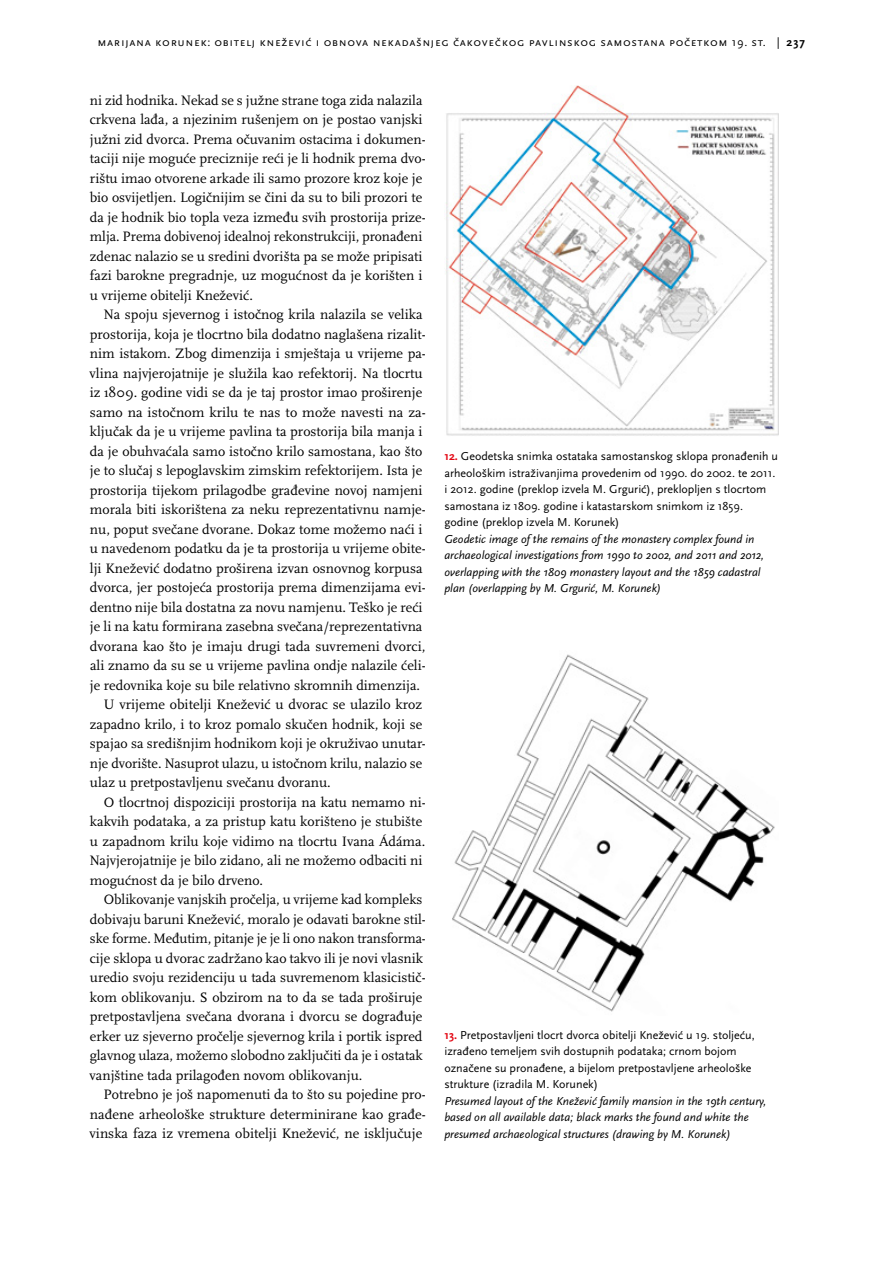
<style>
.page{position:relative;width:893px;height:1263px;background:#fff}
.page>*{position:absolute;margin:0;border:0;box-sizing:border-box;transform-origin:0 0}
.t1{font:14.25px/19.5px "Scala Pro";color:#000}
.t2{font:12px/16.5px "Scala Sans Pro";color:#000}
.t3{font:italic 12px/16.5px "Scala Sans Pro";color:#000}
.t4{font:12px "Scala Sans Pro";letter-spacing:.05em;color:#000}
.s1{font-weight:700}
.s2{font-weight:700;color:#e30613}
</style>
<div class="page">
<img style="left:444px;top:85px;width:334px;height:351px">
<img style="left:452px;top:654px;width:323px;height:358px">
<p class="t4" style="left:97px;top:35px;width:709px">Marijana Korunek: Obitelj Knežević i obnova nekadašnjeg čakovečkog pavlinskog sam ostana početkom 19. st. | <span class="s1">237</span></p>
<p class="t1" style="left:90px;top:90px;width:337px">ni zid hodnika. Nekad se s južne strane toga zida nalazila crkvena lađa, a njezinim rušenjem on je postao vanjski južni zid dvorca. Prema očuvanim ostacima i dokumen&shy;taciji nije moguće preciznije reći je li hodnik prema dvo&shy;rištu imao otvorene arkade ili samo prozore kroz koje je bio osvijetljen. Logičnijim se čini da su to bili prozori te da je hodnik bio topla veza između svih prostorija prize&shy;mlja. Prema dobivenoj idealnoj rekonstrukciji, pronađeni zdenac nalazio se u sredini dvorišta pa se može pripisati fazi barokne pregradnje, uz mogućnost da je korišten i u vrijeme obitelji Knežević.</p>
<p class="t1" style="left:104px;top:305px;width:320px">Na spoju sjevernog i istočnog krila nalazila se velika</p>
<p class="t1" style="left:90px;top:324px;width:337px">prostorija, koja je tlocrtno bila dodatno naglašena rizalit-</p>
<p class="t1" style="left:90px;top:344px;width:337px">nim istakom. Zbog dimenzija i smještaja u vrijeme pa-</p>
<p class="t1" style="left:90px;top:363px;width:334px">vlina najvjerojatnije je služila kao refektorij. Na tlocrtu</p>
<p class="t1" style="left:90px;top:383px;width:334px">iz 1809. godine vidi se da je taj prostor imao proširenje</p>
<p class="t1" style="left:90px;top:402px;width:337px">samo na istočnom krilu te nas to može navesti na za-</p>
<p class="t1" style="left:90px;top:422px;width:334px">ključak da je u vrijeme pavlina ta prostorija bila manja i</p>
<p class="t1" style="left:90px;top:441px;width:334px">da je obuhvaćala samo istočno krilo samostana, kao što</p>
<p class="t1" style="left:90px;top:461px;width:334px">je to slučaj s lepoglavskim zimskim refektorijem. Ista je</p>
<p class="t1" style="left:90px;top:480px;width:334px">prostorija tijekom prilagodbe građevine novoj namjeni</p>
<p class="t1" style="left:90px;top:500px;width:337px">morala biti iskorištena za neku reprezentativnu namje-</p>
<p class="t1" style="left:90px;top:519px;width:334px">nu, poput svečane dvorane. Dokaz tome možemo naći i</p>
<p class="t1" style="left:90px;top:539px;width:337px">u navedenom podatku da je ta prostorija u vrijeme obite-</p>
<p class="t1" style="left:90px;top:558px;width:334px">lji Knežević dodatno proširena izvan osnovnog korpusa</p>
<p class="t1" style="left:90px;top:578px;width:337px">dvorca, jer postojeća prostorija prema dimenzijama evi-</p>
<p class="t1" style="left:90px;top:597px;width:334px">dentno nije bila dostatna za novu namjenu. Teško je reći</p>
<p class="t1" style="left:90px;top:617px;width:334px">je li na katu formirana zasebna svečana/reprezentativna</p>
<p class="t1" style="left:90px;top:636px;width:337px">dvorana kao što je imaju drugi tada suvremeni dvorci,</p>
<p class="t1" style="left:90px;top:656px;width:337px">ali znamo da su se u vrijeme pavlina ondje nalazile ćeli-</p>
<p class="t1" style="left:90px;top:675px;width:332px">je redovnika koje su bile relativno skromnih dimenzija.</p>
<p class="t1" style="left:103px;top:695px;width:320px">U vrijeme obitelji Knežević u dvorac se ulazilo kroz</p>
<p class="t1" style="left:90px;top:714px;width:334px">zapadno krilo, i to kroz pomalo skučen hodnik, koji se</p>
<p class="t1" style="left:90px;top:734px;width:337px">spajao sa središnjim hodnikom koji je okruživao unutar-</p>
<p class="t1" style="left:90px;top:753px;width:334px">nje dvorište. Nasuprot ulazu, u istočnom krilu, nalazio se</p>
<p class="t1" style="left:90px;top:773px;width:242px">ulaz u pretpostavljenu svečanu dvoranu.</p>
<p class="t1" style="left:104px;top:792px;width:323px">O tlocrtnoj dispoziciji prostorija na katu nemamo ni-</p>
<p class="t1" style="left:90px;top:812px;width:334px">kakvih podataka, a za pristup katu korišteno je stubište</p>
<p class="t1" style="left:90px;top:831px;width:337px">u zapadnom krilu koje vidimo na tlocrtu Ivana Ádáma.</p>
<p class="t1" style="left:89px;top:851px;width:335px">Najvjerojatnije je bilo zidano, ali ne možemo odbaciti ni</p>
<p class="t1" style="left:90px;top:870px;width:175px">mogućnost da je bilo drveno.</p>
<p class="t1" style="left:104px;top:890px;width:320px">Oblikovanje vanjskih pročelja, u vrijeme kad kompleks</p>
<p class="t1" style="left:90px;top:909px;width:337px">dobivaju baruni Knežević, moralo je odavati barokne stil-</p>
<p class="t1" style="left:90px;top:929px;width:337px">ske forme. Međutim, pitanje je je li ono nakon transforma-</p>
<p class="t1" style="left:90px;top:948px;width:335px">cije sklopa u dvorac zadržano kao takvo ili je novi vlasnik</p>
<p class="t1" style="left:90px;top:968px;width:337px">uredio svoju rezidenciju u tada suvremenom klasicistič-</p>
<p class="t1" style="left:90px;top:987px;width:334px">kom oblikovanju. S obzirom na to da se tada proširuje</p>
<p class="t1" style="left:90px;top:1007px;width:334px">pretpostavljena svečana dvorana i dvorcu se dograđuje</p>
<p class="t1" style="left:90px;top:1026px;width:334px">erker uz sjeverno pročelje sjevernog krila i portik ispred</p>
<p class="t1" style="left:90px;top:1046px;width:334px">glavnog ulaza, možemo slobodno zaključiti da je i ostatak</p>
<p class="t1" style="left:90px;top:1065px;width:274px">vanjštine tada prilagođen novom oblikovanju.</p>
<p class="t1" style="left:104px;top:1085px;width:324px">Potrebno je još napomenuti da to što su pojedine pro-</p>
<p class="t1" style="left:90px;top:1104px;width:337px">nađene arheološke strukture determinirane kao građe-</p>
<p class="t1" style="left:90px;top:1124px;width:334px">vinska faza iz vremena obitelji Knežević, ne isključuje</p>
<p class="t2" style="left:444px;top:448px;width:335px"><span class="s2">12.</span> Geodetska snimka ostataka samostanskog sklopa pronađenih u arheološkim istraživanjima provedenim od 1990. do 2002. te 2011. i 2012. godine (preklop izvela M. Grgurić), preklopljen s tlocrtom samostana iz 1809. godine i katastarskom snimkom iz 1859. godine (preklop izvela M. Korunek)</p>
<p class="t3" style="left:444px;top:530px;width:321px">Geodetic image of the remains of the monastery complex found in archaeological investigations from 1990 to 2002, and 2011 and 2012, overlapping with the 1809 monastery layout and the 1859 cadastral plan (overlapping by M. Grgurić, M. Korunek)</p>
<p class="t2" style="left:444px;top:1026px;width:312px"><span class="s2">13.</span> Pretpostavljeni tlocrt dvorca obitelji Knežević u 19. stoljeću, izrađeno temeljem svih dostupnih podataka; crnom bojom označene su pronađene, a bijelom pretpostavljene arheološke strukture (izradila M. Korunek)</p>
<p class="t3" style="left:444px;top:1092px;width:324px">Presumed layout of the Knežević family mansion in the 19th century, based on all available data; black marks the found and white the presumed archaeological structures (drawing by M. Korunek)</p>
</div>
